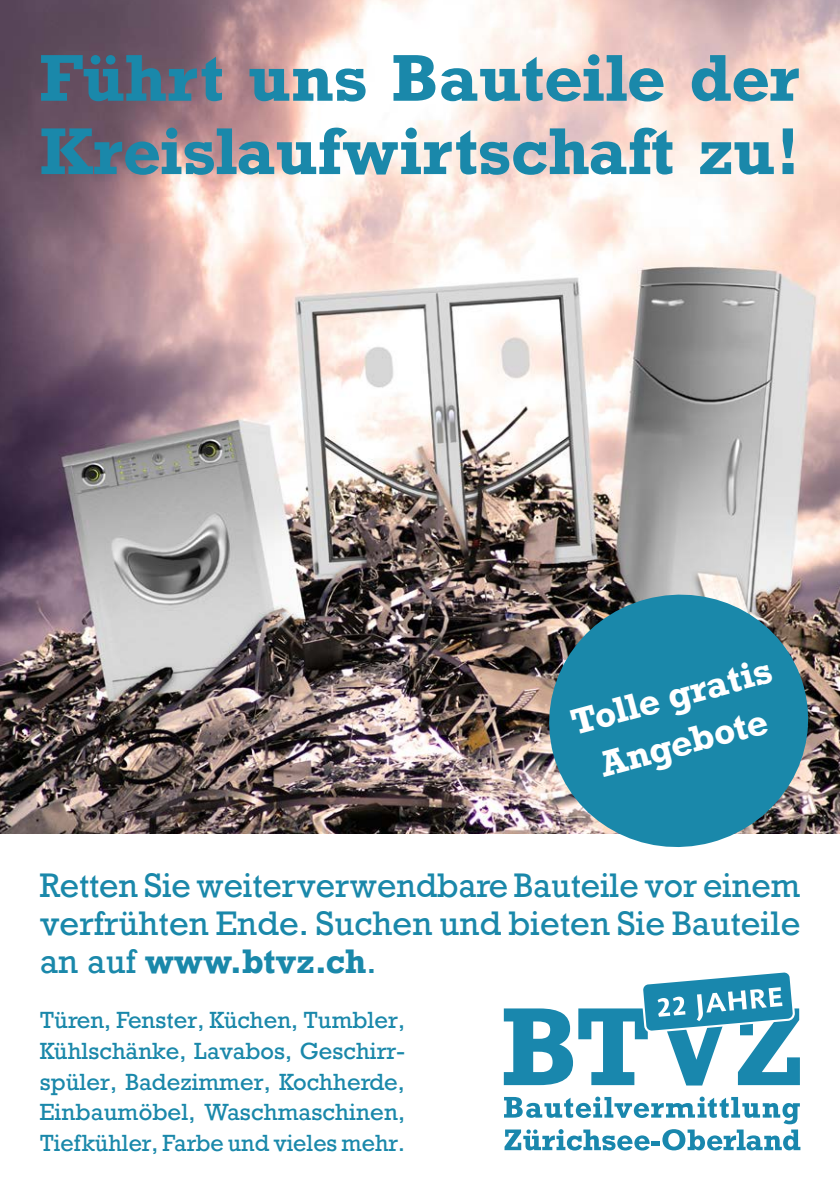
<style>
.page{position:relative;width:840px;height:1191px;background:#fff}
.page>*{position:absolute;margin:0;border:0;box-sizing:border-box;transform-origin:0 0}
.t1{font:700 62px/73.2px "Rockwell";color:#1a88aa}
.t2{font:700 34px/48px "Rockwell";color:#fff;text-align:center}
.t3{font:32px/38px "Rockwell";color:#1a88aa;text-align:justify}
.t4{font:22px/30.6px "Rockwell";letter-spacing:-.005em;color:#1a88aa;text-align:justify}
.s1{font-weight:700}
</style>
<div class="page">
<img style="left:0;top:0;width:839px;height:833px">
<img style="left:535px;top:580px;width:286px;height:267px">
<svg style="left:503px;top:1008px;width:69px;height:77px"></svg>
<svg style="left:504px;top:1096px;width:296px;height:54px"></svg>
<svg style="left:578px;top:972px;width:221px;height:113px"></svg>
<h1 class="t1" style="left:40px;top:41px;width:761px">Führt uns Bauteile der<br>Kreislaufwirtschaft zu!</h1>
<h2 class="t2" style="left:565px;top:699px;width:207px;rotate:-15deg">Tolle gratis<br>Angebote</h2>
<h3 class="t3" style="left:40px;top:866px;width:761px">Retten Sie weiterverwendbare Bauteile vor einem verfrühten Ende. Suchen und bieten Sie Bauteile an auf <span class="s1">www.btvz.ch</span>.</h3>
<p class="t4" style="left:40px;top:1005px;width:367px">Türen, Fenster, Küchen, Tumbler, Kühlschänke, Lavabos, Geschirr&shy;spüler, Badezimmer, Kochherde, Einbaumöbel, Waschmaschinen, Tiefkühler, Farbe und vieles mehr.</p>
</div>
